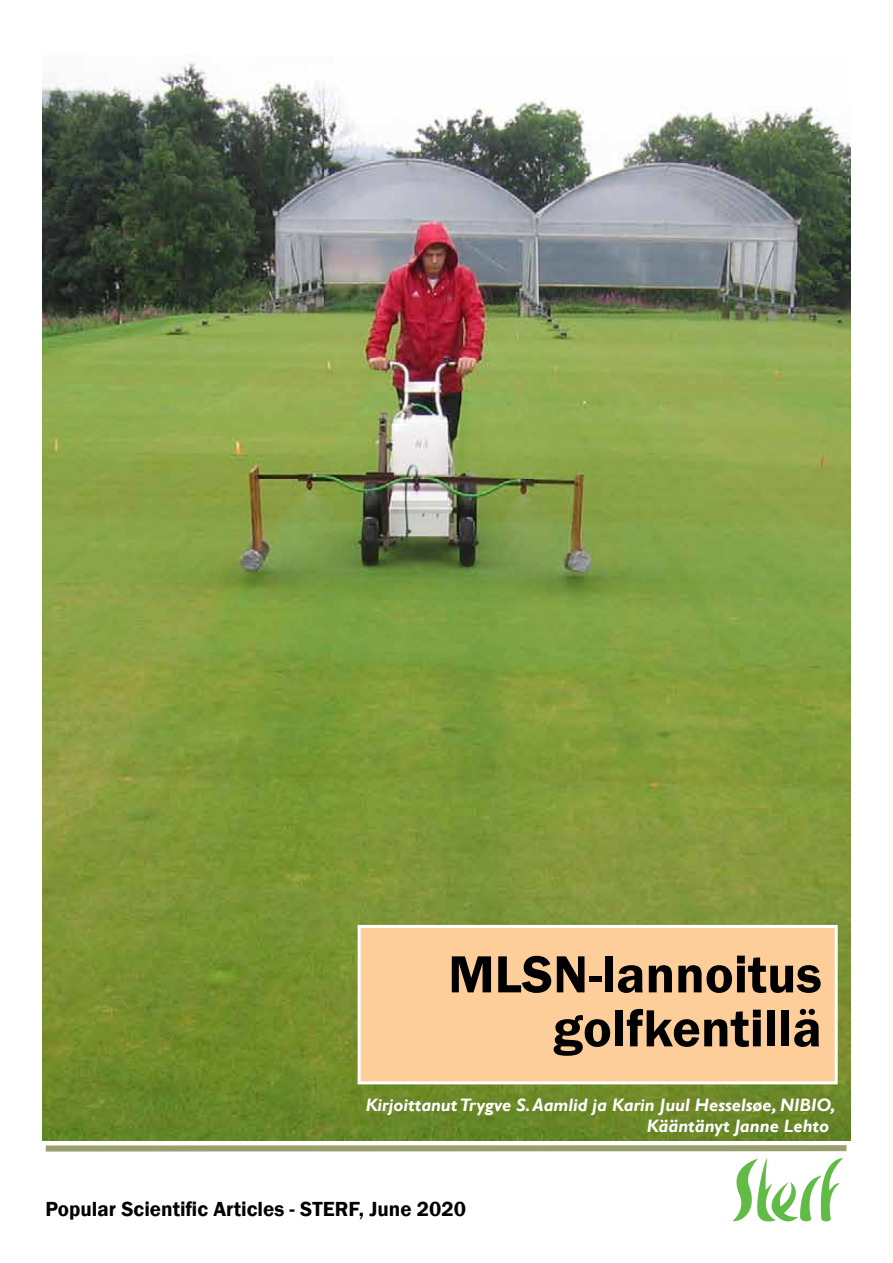
<style>
.page{position:relative;width:893px;height:1263px;background:#fff}
.page>*{position:absolute;margin:0;border:0;box-sizing:border-box;transform-origin:0 0}
.t1{font:600 54px/54px "Franklin Gothic";color:#000;text-align:right}
.t2{font:600 21px "Franklin Gothic";color:#000}
.t3{font:italic 700 18px/21.6px "Gill Sans";color:#fff}
</style>
<div class="page">
<img style="left:43px;top:62px;width:807px;height:1079px">
<svg style="left:732px;top:1158px;width:111px;height:63px"></svg>
<div style="left:46px;top:1145px;width:800px;height:6px;background:#999f6f"></div>
<div style="left:358px;top:925px;width:480px;height:159px;background:#fece9a;border:3px solid #fff"></div>
<h1 class="t1" style="left:448px;top:948px;width:375px">MLSN-lannoitus golfkentillä</h1>
<p class="t3" style="left:647px;top:1094px;width:190px;text-indent:-281px">Kirjoittanut Trygve S. Aamlid ja Karin Juul Hesselsøe, NIBIO,<br>Kääntänyt Janne Lehto</p>
<p class="t2" style="left:46px;top:1196px;width:422px">Popular Scientific Articles - STERF, June 2020</p>
</div>
